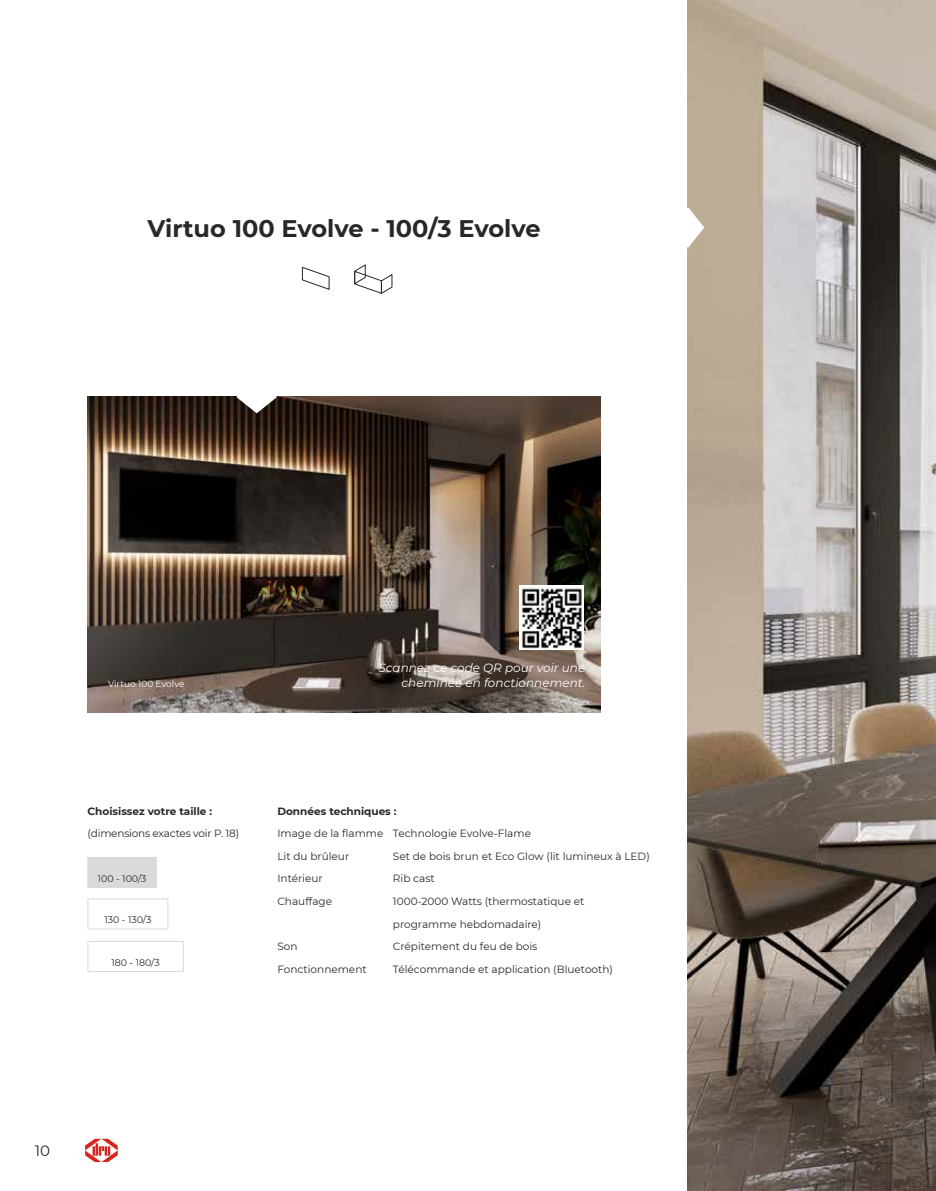
<style>
.page{position:relative;width:936px;height:1191px;background:#fff}
.page>*{position:absolute;margin:0;border:0;box-sizing:border-box;transform-origin:0 0}
.t1{font:700 24px "Montserrat";color:#282827}
.t2{font:15px "Montserrat";color:#282827}
.t3{font:italic 12px "Montserrat";color:#fff}
.t4{font:10.5px/22.5px "Montserrat";color:#282827}
.t5{font:700 10.5px "Montserrat";color:#282827}
.t6{font:10.5px "Montserrat";letter-spacing:-.02em;color:#282827}
.t7{font:9.45px "Montserrat";color:#282827}
.t8{font:9px "Montserrat";color:#fff}
</style>
<div class="page">
<svg style="left:85px;top:1138px;width:33px;height:24px"></svg>
<img style="left:687px;top:0;width:248px;height:1191px">
<img style="left:88px;top:397px;width:512px;height:315px">
<img style="left:519px;top:586px;width:64px;height:63px">
<svg style="left:236px;top:396px;width:41px;height:17px"></svg>
<div style="left:88px;top:857px;width:69px;height:30px;background:#dadada"></div>
<div style="left:88px;top:898px;width:80px;height:31px;border:1px solid #dadada"></div>
<div style="left:88px;top:941px;width:96px;height:30px;border:1px solid #dadada"></div>
<svg style="left:301px;top:267px;width:29px;height:23px"></svg>
<svg style="left:354px;top:264px;width:39px;height:30px"></svg>
<svg style="left:687px;top:207px;width:17px;height:41px"></svg>
<h1 class="t1" style="left:147px;top:216px;width:394px">Virtuo 100 Evolve - 100/3 Evolve</h1>
<p class="t3" style="left:378px;top:663px;width:208px">Scannez ce code QR pour voir une</p>
<p class="t8" style="left:108px;top:679px;width:78px">Virtuo 100 Evolve</p>
<p class="t3" style="left:401px;top:678px;width:185px">cheminée en fonctionnement.</p>
<p class="t5" style="left:88px;top:806px;width:126px">Choisissez votre taille :</p>
<p class="t6" style="left:88px;top:828px;width:153px">(dimensions exactes voir P. 18)</p>
<p class="t7" style="left:98px;top:873px;width:50px">100 - 100/3</p>
<p class="t7" style="left:104px;top:914px;width:49px">130 - 130/3</p>
<p class="t7" style="left:111px;top:957px;width:50px">180 - 180/3</p>
<p class="t5" style="left:277px;top:806px;width:121px">Données techniques :</p>
<p class="t4" style="left:277px;top:822px;width:255px">Image de la flamme Technologie Evolve-Flame<br>Lit du brûleur</p>
<p class="t4" style="left:393px;top:845px;width:258px">Set de bois brun et Eco Glow (lit lumineux à LED)</p>
<p class="t4" style="left:277px;top:867px;width:47px">Intérieur</p>
<p class="t4" style="left:393px;top:867px;width:43px">Rib cast</p>
<p class="t4" style="left:277px;top:890px;width:56px">Chauffage</p>
<p class="t4" style="left:393px;top:890px;width:193px">1000-2000 Watts (thermostatique et programme hebdomadaire)</p>
<p class="t4" style="left:277px;top:935px;width:22px">Son</p>
<p class="t4" style="left:393px;top:935px;width:146px">Crépitement du feu de bois</p>
<p class="t4" style="left:277px;top:957px;width:91px">Fonctionnement</p>
<p class="t4" style="left:393px;top:957px;width:221px">Télécommande et application (Bluetooth)</p>
<h2 class="t2" style="left:35px;top:1142px;width:17px">10</h2>
</div>
